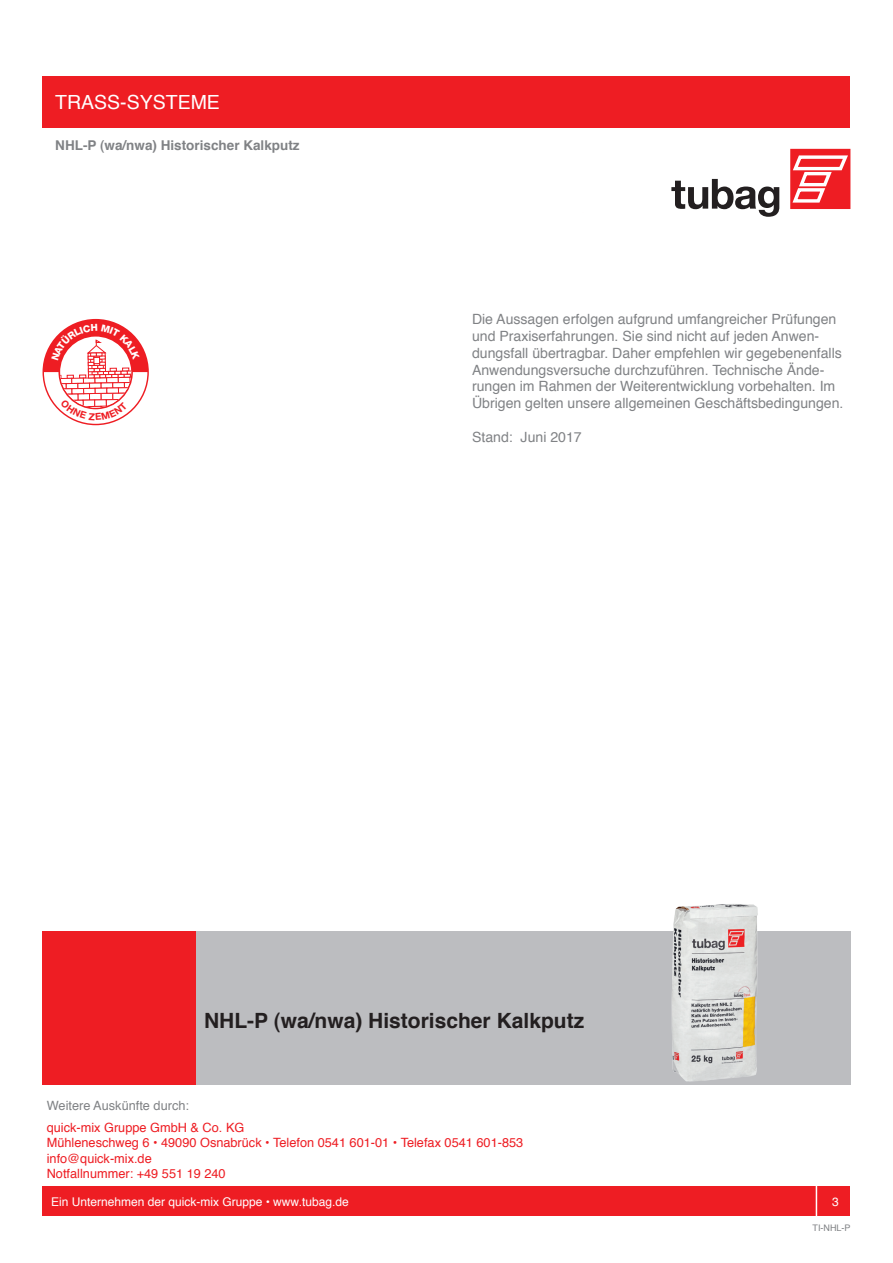
<style>
.page{position:relative;width:893px;height:1263px;background:#fff}
.page>*{position:absolute;margin:0;border:0;box-sizing:border-box;transform-origin:0 0}
.t1{font:700 21px "Helvetica";color:#231f20}
.t2{font:19.5px "Helvetica";color:#fff}
.t3{font:14.1px/17px "Helvetica";color:#808285}
.t4{font:700 13.5px "Helvetica";color:#808285}
.t5{font:12.75px "Helvetica";color:#ee1d23}
.t6{font:12.75px "Helvetica";color:#808285}
.t7{font:12px "Helvetica";color:#fff}
.t8{font:9px "Helvetica";color:#808285}
</style>
<div class="page">
<div style="left:43px;top:77px;width:807px;height:51px;background:#ee1d23"></div>
<div style="left:791px;top:150px;width:59px;height:58px;background:#ee1d23"></div>
<div style="left:790px;top:149px;width:60px;height:60px;border:1px solid #ee1d23"></div>
<svg style="left:792px;top:155px;width:56px;height:48px"></svg>
<svg style="left:671px;top:179px;width:108px;height:38px"></svg>
<div style="left:43px;top:1186px;width:807px;height:30px;background:#ee1d23"></div>
<div style="left:816px;top:1181px;width:39px;height:40px;border:2px solid #fff"></div>
<div style="left:191px;top:931px;width:659px;height:153px;background:#bcbdc0"></div>
<div style="left:43px;top:931px;width:153px;height:153px;background:#ee1d23"></div>
<img style="left:671px;top:904px;width:87px;height:178px">
<svg style="left:44px;top:320px;width:103px;height:104px"></svg>
<p class="t2" style="left:55px;top:87px;width:166px">TRASS-SYSTEME</p>
<p class="t4" style="left:55px;top:135px;width:246px">NHL-P (wa/nwa) Historischer Kalkputz</p>
<p class="t3" style="left:472px;top:311px;width:373px">Die Aussagen erfolgen aufgrund umfangreicher Prüfungen und Praxiserfahrungen. Sie sind nicht auf jeden Anwen&shy;dungsfall übertragbar. Daher empfehlen wir gegebenenfalls Anwendungsversuche durchzuführen. Technische Ände&shy;rungen im Rahmen der Weiterentwicklung vorbehalten. Im Übrigen gelten unsere allgemeinen Geschäftsbedingungen.</p>
<p class="t3" style="left:472px;top:429px;width:111px">Stand: Juni 2017</p>
<p class="t1" style="left:204px;top:1003px;width:382px">NHL-P (wa/nwa) Historischer Kalkputz</p>
<p class="t6" style="left:47px;top:1095px;width:144px">Weitere Auskünfte durch:</p>
<p class="t5" style="left:47px;top:1118px;width:199px">quick-mix Gruppe GmbH &amp; Co. KG</p>
<p class="t5" style="left:47px;top:1133px;width:478px">Mühleneschweg 6 • 49090 Osnabrück • Telefon 0541 601-01 • Telefax 0541 601-853</p>
<p class="t5" style="left:47px;top:1148px;width:107px">info@quick-mix.de</p>
<p class="t5" style="left:47px;top:1163px;width:180px">Notfallnummer: +49 551 19 240</p>
<p class="t7" style="left:51px;top:1192px;width:299px">Ein Unternehmen der quick-mix Gruppe • www.tubag.de</p>
<p class="t7" style="left:832px;top:1192px;width:8px">3</p>
<p class="t8" style="left:813px;top:1221px;width:39px">TI-NHL-P</p>
</div>
